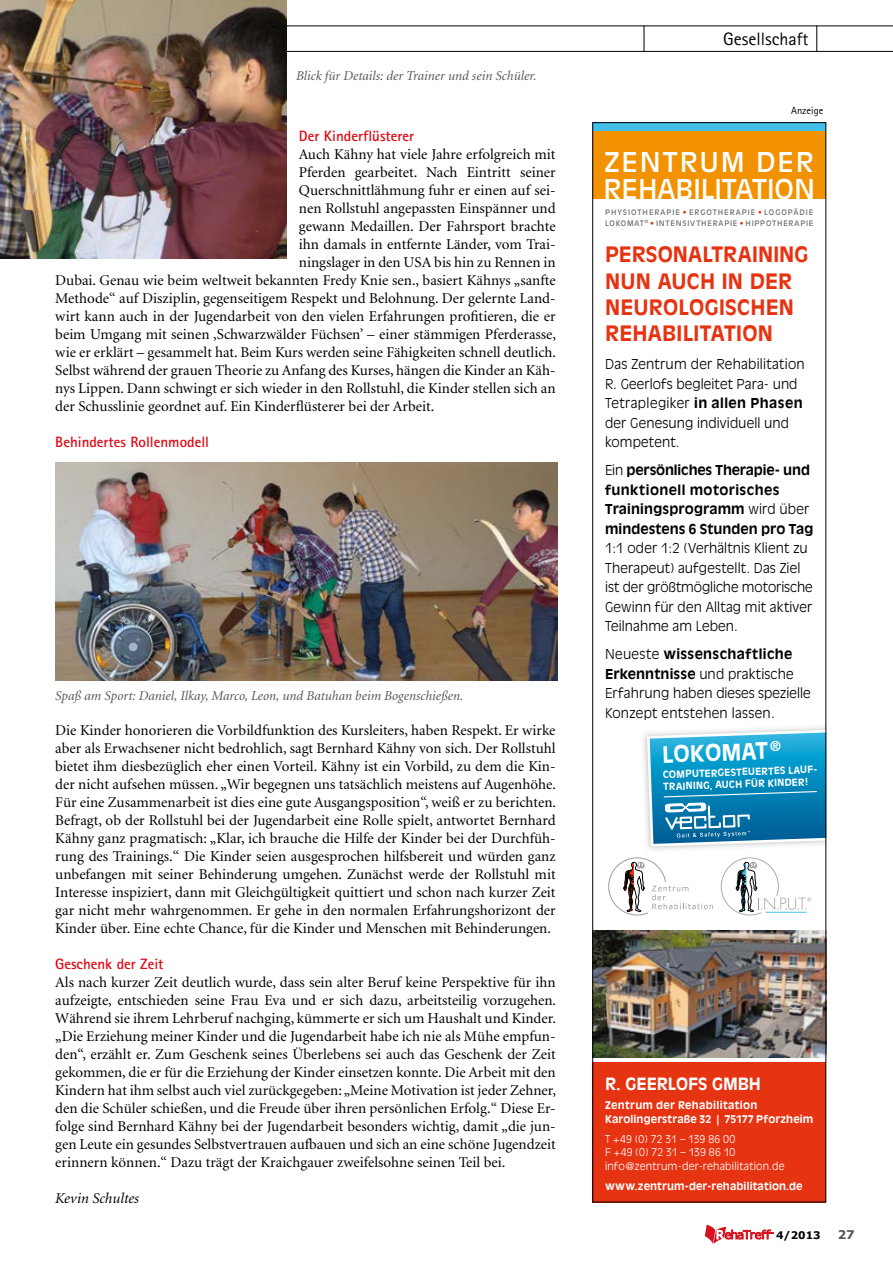
<style>
.page{position:relative;width:893px;height:1263px;background:#fff}
.page>*{position:absolute;margin:0;border:0;box-sizing:border-box;transform-origin:0 0}
.t1{font:27px/27px "Antique Olive";color:#fff}
.t2{font:700 22.5px "Antique Olive";color:#fff}
.t3{font:700 21px/26.2px "Antique Olive";letter-spacing:.01em;color:#e63312}
.t4{font:18px "Rotis Sans Serif";color:#000}
.t5{font:700 16.65px "Antique Olive";letter-spacing:-.005em;color:#fff}
.t6{font:15px/18px "Minion";color:#000;text-align:justify}
.t7{font:700 15px "Rotis Sans Serif";color:#e30613}
.t8{font:italic 15px "Minion";color:#000}
.t9{font:300 13.5px/19.5px "Antique Olive";letter-spacing:.01em;color:#000}
.t10{font:italic 13.5px "Minion";color:#575756}
.t11{font:700 13.5px/19.5px "Antique Olive";letter-spacing:.005em;color:#000}
.t12{font:700 12px "Verdana";color:#575756}
.t13{font:700 10.5px/13.5px "Antique Olive";letter-spacing:.015em;color:#fff}
.t14{font:300 10.5px/13.5px "Antique Olive";letter-spacing:.02em;color:#fff}
.t15{font:10.5px "Rotis Sans Serif";color:#000}
.t16{font:700 10.5px "Verdana";color:#000}
.t17{font:700 9.75px/12px "Antique Olive";color:#fff}
.t18{font:7.5px/10.5px "Antique Olive";letter-spacing:.12em;color:#706f6f}
.s1{color:#e63312}
.s2{font-weight:700}
.s3{font-weight:300}
</style>
<div class="page">
<svg style="left:705px;top:1224px;width:68px;height:20px"></svg>
<svg style="left:644px;top:27px;width:1px;height:24px"></svg>
<svg style="left:816px;top:27px;width:1px;height:24px"></svg>
<hr style="left:0;top:26px;width:893px;height:1px;background:#000">
<hr style="left:0;top:51px;width:893px;height:1px;background:#000">
<img style="left:594px;top:930px;width:230px;height:128px">
<div style="left:592px;top:1062px;width:234px;height:140px;background:#e63312"></div>
<div style="left:608px;top:857px;width:58px;height:58px;border:1px solid #9d9d9c;border-radius:50%"></div>
<div style="left:648px;top:882px;width:22px;height:30px;background:#fff"></div>
<svg style="left:623px;top:862px;width:22px;height:50px"></svg>
<svg style="left:652px;top:886px;width:61px;height:23px"></svg>
<svg style="left:721px;top:857px;width:90px;height:58px"></svg>
<div style="left:592px;top:131px;width:234px;height:68px;background:#f39200"></div>
<div style="left:592px;top:122px;width:234px;height:9px;background:#44c0e8"></div>
<svg style="left:646px;top:728px;width:178px;height:120px;background:#359dc6"></svg>
<div style="left:592px;top:122px;width:234px;height:1080px;border:1px solid #000"></div>
<img style="left:0;top:0;width:286px;height:259px">
<img style="left:55px;top:462px;width:503px;height:218px">
<p class="t10" style="left:296px;top:69px;width:242px">Blick für Details: der Trainer und sein Schüler.</p>
<p class="t7" style="left:299px;top:126px;width:117px">Der Kinderflüsterer</p>
<p class="t6" style="left:299px;top:146px;width:258px">Auch Kähny hat viele Jahre erfolgreich mit</p>
<p class="t6" style="left:299px;top:164px;width:258px">Pferden gearbeitet. Nach Eintritt seiner</p>
<p class="t6" style="left:299px;top:182px;width:258px">Querschnittlähmung fuhr er einen auf sei-</p>
<p class="t6" style="left:299px;top:200px;width:258px">nen Rollstuhl angepassten Einspänner und</p>
<p class="t6" style="left:299px;top:218px;width:258px">gewann Medaillen. Der Fahrsport brachte</p>
<p class="t6" style="left:299px;top:236px;width:258px">ihn damals in entfernte Länder, vom Trai-</p>
<p class="t6" style="left:299px;top:254px;width:258px">ningslager in den USA bis hin zu Rennen in</p>
<p class="t6" style="left:55px;top:272px;width:502px">Dubai. Genau wie beim weltweit bekannten Fredy Knie sen., basiert Kähnys „sanfte</p>
<p class="t6" style="left:55px;top:290px;width:502px">Methode“ auf Disziplin, gegenseitigem Respekt und Belohnung. Der gelernte Land-</p>
<p class="t6" style="left:55px;top:308px;width:502px">wirt kann auch in der Jugendarbeit von den vielen Erfahrungen profitieren, die er</p>
<p class="t6" style="left:55px;top:326px;width:502px">beim Umgang mit seinen ‚Schwarzwälder Füchsen’ – einer stämmigen Pferderasse,</p>
<p class="t6" style="left:55px;top:344px;width:502px">wie er erklärt – gesammelt hat. Beim Kurs werden seine Fähigkeiten schnell deutlich.</p>
<p class="t6" style="left:55px;top:362px;width:502px">Selbst während der grauen Theorie zu Anfang des Kurses, hängen die Kinder an Käh-</p>
<p class="t6" style="left:55px;top:380px;width:502px">nys Lippen. Dann schwingt er sich wieder in den Rollstuhl, die Kinder stellen sich an</p>
<p class="t6" style="left:55px;top:398px;width:381px">der Schusslinie geordnet auf. Ein Kinderflüsterer bei der Arbeit.</p>
<p class="t7" style="left:55px;top:432px;width:155px">Behindertes Rollenmodell</p>
<p class="t10" style="left:55px;top:689px;width:410px">Spaß am Sport: Daniel, Ilkay, Marco, Leon, und Batuhan beim Bogenschießen.</p>
<p class="t6" style="left:55px;top:722px;width:502px">Die Kinder honorieren die Vorbildfunktion des Kursleiters, haben Respekt. Er wirke aber als Erwachsener nicht bedrohlich, sagt Bernhard Kähny von sich. Der Rollstuhl bietet ihm diesbezüglich eher einen Vorteil. Kähny ist ein Vorbild, zu dem die Kin&shy;der nicht aufsehen müssen. „Wir begegnen uns tatsächlich meistens auf Augenhöhe.<br>Für eine Zusammenarbeit ist dies eine gute Ausgangsposition“, weiß er zu berichten.<br>Befragt, ob der Rollstuhl bei der Jugendarbeit eine Rolle spielt, antwortet Bernhard Kähny ganz pragmatisch: „Klar, ich brauche die Hilfe der Kinder bei der Durchfüh&shy;rung des Trainings.“ Die Kinder seien ausgesprochen hilfsbereit und würden ganz unbefangen mit seiner Behinderung umgehen. Zunächst werde der Rollstuhl mit Interesse inspiziert, dann mit Gleichgültigkeit quittiert und schon nach kurzer Zeit gar nicht mehr wahrgenommen. Er gehe in den normalen Erfahrungshorizont der Kinder über. Eine echte Chance, für die Kinder und Menschen mit Behinderungen.</p>
<p class="t7" style="left:55px;top:954px;width:110px">Geschenk der Zeit</p>
<p class="t6" style="left:55px;top:974px;width:502px">Als nach kurzer Zeit deutlich wurde, dass sein alter Beruf keine Perspektive für ihn aufzeigte, entschieden seine Frau Eva und er sich dazu, arbeitsteilig vorzugehen.<br>Während sie ihrem Lehrberuf nachging, kümmerte er sich um Haushalt und Kinder. „Die Erziehung meiner Kinder und die Jugendarbeit habe ich nie als Mühe empfun&shy;den“, erzählt er. Zum Geschenk seines Überlebens sei auch das Geschenk der Zeit gekommen, die er für die Erziehung der Kinder einsetzen konnte. Die Arbeit mit den Kindern hat ihm selbst auch viel zurückgegeben: „Meine Motivation ist jeder Zehner, den die Schüler schießen, und die Freude über ihren persönlichen Erfolg.“ Diese Er&shy;folge sind Bernhard Kähny bei der Jugendarbeit besonders wichtig, damit „die jun&shy;gen Leute ein gesundes Selbstvertrauen aufbauen und sich an eine schöne Jugendzeit erinnern können.“ Dazu trägt der Kraichgauer zweifelsohne seinen Teil bei.</p>
<p class="t8" style="left:55px;top:1191px;width:85px">Kevin Schultes</p>
<p class="t4" style="left:723px;top:28px;width:87px">Gesellschaft</p>
<p class="t15" style="left:791px;top:104px;width:34px">Anzeige</p>
<h1 class="t1" style="left:603px;top:149px;width:213px">ZENTRUM DER<br>REHABILITATION</h1>
<p class="t18" style="left:605px;top:207px;width:210px">PHYSIOTHERAPIE <span class="s1">•</span> ERGOTHERAPIE <span class="s1">•</span> LOGOPÄDIE<br>LOKOMAT<sup>®</sup> <span class="s1">•</span> INTENSIVTHERAPIE <span class="s1">•</span> HIPPOTHERAPIE</p>
<h3 class="t3" style="left:605px;top:241px;width:205px">PERSONALTRAINING<br>NUN AUCH IN DER<br>NEUROLOGISCHEN<br>REHABILITATION</h3>
<p class="t9" style="left:605px;top:355px;width:201px">Das Zentrum der Rehabilitation<br>R. Geerlofs begleitet Para- und<br>Tetraplegiker <span class="s2">in allen Phasen </span>der Genesung individuell und kompetent.</p>
<p class="t11" style="left:605px;top:460px;width:210px"><span class="s3">Ein</span> persönliches Therapie- und funktionell motorisches<br>Trainingsprogramm <span class="s3">wird über </span>mindestens 6 Stunden pro Tag</p>
<p class="t9" style="left:605px;top:538px;width:209px">1:1 oder 1:2 (Verhältnis Klient zu<br>Therapeut) aufgestellt. Das Ziel ist der größtmögliche motorische<br>Gewinn für den Alltag mit aktiver<br>Teilnahme am Leben.</p>
<p class="t9" style="left:605px;top:644px;width:207px">Neueste <span class="s2">wissenschaftliche<br>Erkenntnisse</span> und praktische<br>Erfahrung haben dieses spezielle<br>Konzept entstehen lassen.</p>
<h2 class="t2" style="left:662px;top:740px;width:120px;rotate:-2deg">LOKOMAT <sup>®</sup></h2>
<p class="t17" style="left:663px;top:769px;width:157px;rotate:-2deg">COMPUTERGESTEUERTES LAUF-<br>TRAINING, AUCH FÜR KINDER!</p>
<p class="t5" style="left:605px;top:1073px;width:157px">R. GEERLOFS GMBH</p>
<p class="t13" style="left:605px;top:1099px;width:210px">Zentrum der Rehabilitation<br>Karolingerstraße 32 | 75177 Pforzheim</p>
<p class="t14" style="left:605px;top:1132px;width:181px">T +49 (0) 72 31 – 139 86 00<br>F +49 (0) 72 31 – 139 86 10 info@zentrum-der-rehabilitation.de</p>
<p class="t13" style="left:605px;top:1179px;width:199px">www.zentrum-der-rehabilitation.de</p>
<p class="t16" style="left:776px;top:1228px;width:46px">4/2013</p>
<p class="t12" style="left:838px;top:1226px;width:19px">27</p>
</div>
